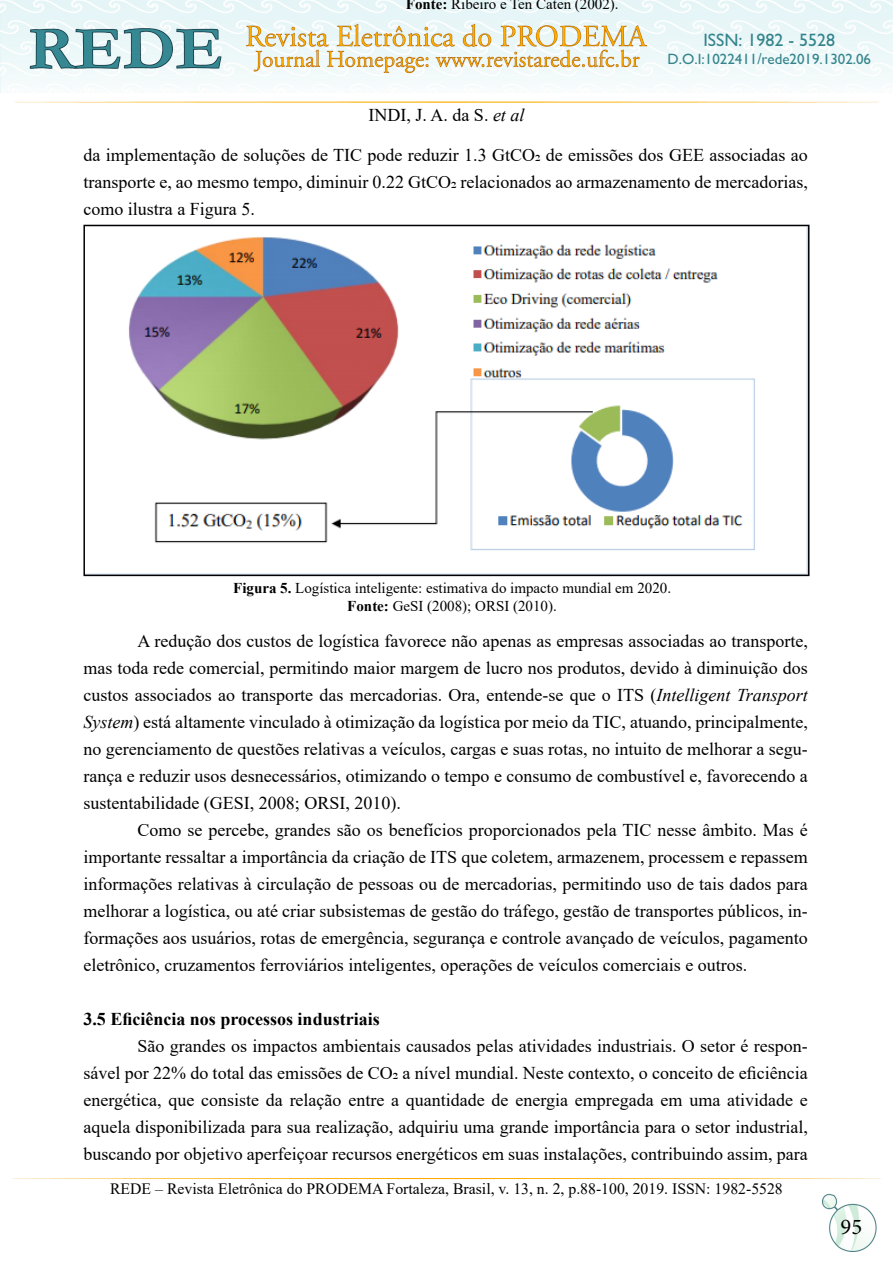
<style>
.page{position:relative;width:893px;height:1263px;background:#fff}
.page>*{position:absolute;margin:0;border:0;box-sizing:border-box;transform-origin:0 0}
.t1{font:22.5px "Minion Pro";color:#000}
.t2{font:18px/27px "Times New Roman";color:#000;text-align:justify}
.t3{font:700 18px "Times New Roman";color:#000}
.t4{font:18px "M Gill Sans";color:#34848c}
.t5{font:15.75px "Times New Roman";color:#000}
.t6{font:15px "Times New Roman";color:#000}
.t7{font:15px "M Gill Sans";color:#34848c}
.s1{font-weight:700}
.s2{font-style:italic}
</style>
<div class="page">
<img style="left:13px;top:1178px;width:867px;height:73px">
<img style="left:0;top:0;width:893px;height:103px">
<img style="left:128px;top:236px;width:627px;height:315px">
<div style="left:83px;top:225px;width:726px;height:351px;border:2px solid #000"></div>
<p class="t6" style="left:406px;top:-6px;width:214px"><span class="s1">Fonte:</span> Ribeiro e Ten Caten (2002).</p>
<p class="t2" style="left:368px;top:101px;width:157px">INDI, J. A. da S. <span class="s2">et al</span></p>
<p class="t4" style="left:703px;top:30px;width:133px">ISSN: 1982 - 5528</p>
<p class="t7" style="left:668px;top:51px;width:205px">D.O.I:1022411/rede2019.1302.06</p>
<p class="t2" style="left:83px;top:141px;width:726px">da implementação de soluções de TIC pode reduzir 1.3 GtCO2 de emissões dos GEE associadas ao transporte e, ao mesmo tempo, diminuir 0.22 GtCO2 relacionados ao armazenamento de mercadorias, como ilustra a Figura 5.</p>
<p class="t6" style="left:233px;top:577px;width:439px"><span class="s1">Figura 5.</span> Logística inteligente: estimativa do impacto mundial em 2020.</p>
<p class="t6" style="left:347px;top:595px;width:211px"><span class="s1">Fonte:</span> GeSI (2008); ORSI (2010).</p>
<p class="t2" style="left:83px;top:627px;width:726px;text-indent:54px">A redução dos custos de logística favorece não apenas as empresas associadas ao transporte, mas toda rede comercial, permitindo maior margem de lucro nos produtos, devido à diminuição dos custos associados ao transporte das mercadorias. Ora, entende-se que o ITS (<span class="s2">Intelligent Transport System</span>) está altamente vinculado à otimização da logística por meio da TIC, atuando, principalmente, no gerenciamento de questões relativas a veículos, cargas e suas rotas, no intuito de melhorar a segu&shy;rança e reduzir usos desnecessários, otimizando o tempo e consumo de combustível e, favorecendo a sustentabilidade (GESI, 2008; ORSI, 2010).</p>
<p class="t2" style="left:83px;top:816px;width:726px;text-indent:54px">Como se percebe, grandes são os benefícios proporcionados pela TIC nesse âmbito. Mas é importante ressaltar a importância da criação de ITS que coletem, armazenem, processem e repassem informações relativas à circulação de pessoas ou de mercadorias, permitindo uso de tais dados para melhorar a logística, ou até criar subsistemas de gestão do tráfego, gestão de transportes públicos, in&shy;formações aos usuários, rotas de emergência, segurança e controle avançado de veículos, pagamento eletrônico, cruzamentos ferroviários inteligentes, operações de veículos comerciais e outros.</p>
<p class="t3" style="left:83px;top:1006px;width:298px">3.5 Eficiência nos processos industriais</p>
<p class="t2" style="left:83px;top:1032px;width:726px;text-indent:54px">São grandes os impactos ambientais causados pelas atividades industriais. O setor é respon&shy;sável por 22% do total das emissões de CO2 a nível mundial. Neste contexto, o conceito de eficiência energética, que consiste da relação entre a quantidade de energia empregada em uma atividade e aquela disponibilizada para sua realização, adquiriu uma grande importância para o setor industrial, buscando por objetivo aperfeiçoar recursos energéticos em suas instalações, contribuindo assim, para</p>
<p class="t5" style="left:110px;top:1178px;width:674px">REDE – Revista Eletrônica do PRODEMA Fortaleza, Brasil, v. 13, n. 2, p.88-100, 2019. ISSN: 1982-5528</p>
<p class="t1" style="left:841px;top:1211px;width:23px">95</p>
</div>
